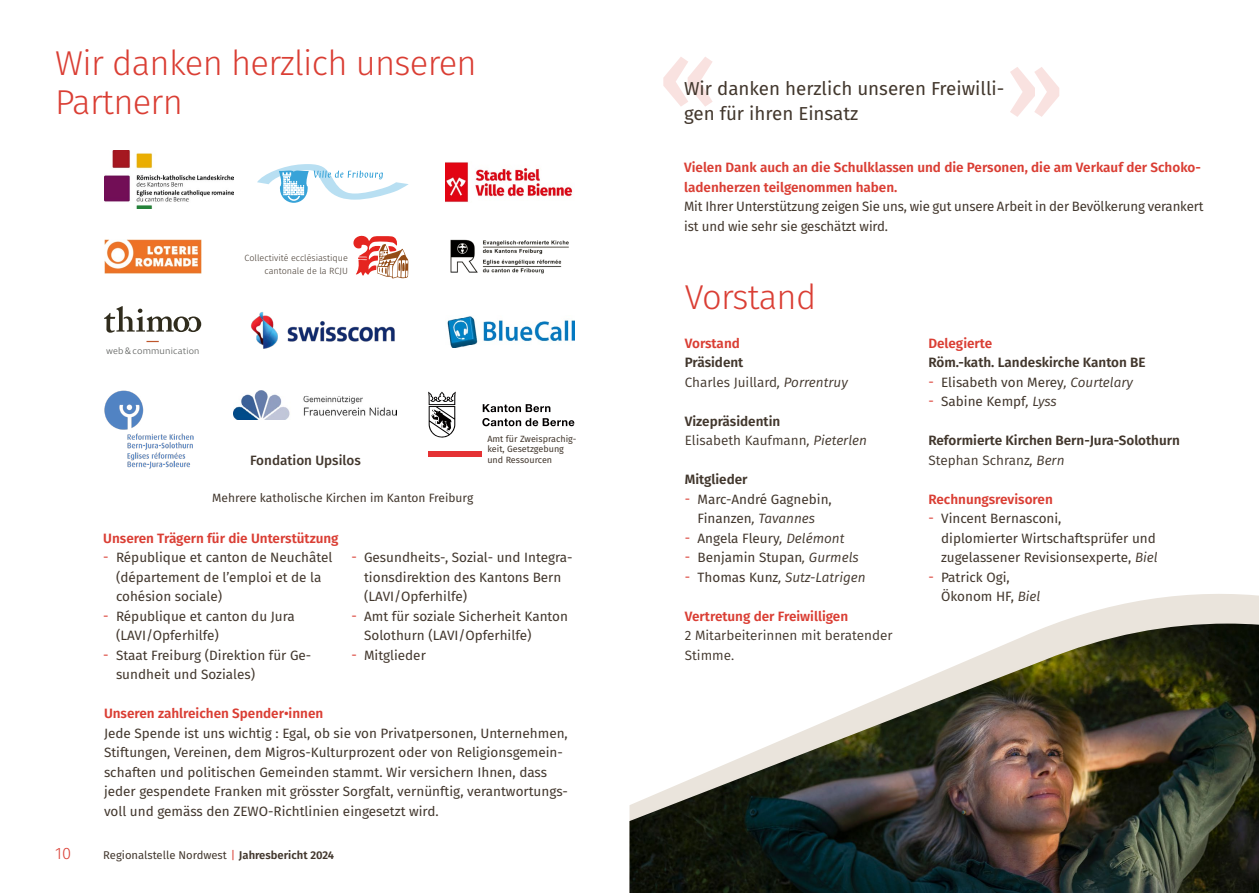
<style>
.page{position:relative;width:1259px;height:893px;background:#fff}
.page>*{position:absolute;margin:0;border:0;box-sizing:border-box;transform-origin:0 0}
.t1{font:500 96px "Fira Sans";color:#da3e34}
.t2{font:300 34.5px/39px "Fira Sans";letter-spacing:-.02em;color:#da3e34}
.t3{font:18.75px/25.5px "Fira Sans";color:#42372d}
.t4{font:300 16.5px "Fira Sans";color:#da3e34}
.t5{font:13.5px/19.5px "Fira Sans";color:#42372d}
.t6{font:600 13.5px/19.5px "Fira Sans";color:#da3e34}
.t7{font:600 13.5px/19.5px "Fira Sans";color:#42372d}
.t8{font:13.5px/19.5px "Fira Sans";color:#42372d}
.t9{font:italic 13.5px "Fira Sans";color:#42372d}
.t10{font:500 13.5px "Fira Sans";color:#42372d}
.t11{font:13.5px "Fira Sans";color:#da3e34}
.t12{font:12px "Fira Sans";color:#42372d}
.t13{font:11.25px "Fira Sans";color:#42372d}
.t14{font:300 9.45px "Ingra";letter-spacing:.02em;color:#585a58}
.t15{font:9px/10.5px "Fira Sans";color:#42372d}
.t16{font:300 9px/13.5px "Fira Sans";color:#42372d;text-align:right}
.s1{font-size:9.15px}
.s2{color:#da3e34}
.s3{font-weight:600}
.s4{font-style:italic}
.s5{font-style:normal}
.s6{font-style:normal;color:#da3e34}
.s7{font-weight:400;color:#da3e34}
.s8{font-weight:400}
.s9{font-weight:400;font-style:italic}
</style>
<div class="page">
<svg style="left:1055px;top:594px;width:204px;height:30px;fill:#eae4dc"></svg>
<img style="left:629px;top:624px;width:630px;height:269px">
<img style="left:104px;top:240px;width:98px;height:34px">
<img style="left:450px;top:239px;width:119px;height:35px">
<img style="left:233px;top:390px;width:163px;height:29px">
<svg style="left:483px;top:404px;width:67px;height:8px"></svg>
<svg style="left:482px;top:418px;width:92px;height:8px"></svg>
<svg style="left:428px;top:392px;width:28px;height:46px"></svg>
<div style="left:429px;top:451px;width:53px;height:6px;background:#e53234"></div>
<img style="left:104px;top:390px;width:90px;height:78px">
<svg style="left:257px;top:164px;width:152px;height:39px"></svg>
<img style="left:104px;top:151px;width:129px;height:58px">
<img style="left:445px;top:162px;width:128px;height:40px">
<img style="left:447px;top:316px;width:127px;height:31px">
<img style="left:251px;top:312px;width:144px;height:37px">
<svg style="left:104px;top:306px;width:97px;height:27px"></svg>
<svg style="left:146px;top:341px;width:13px;height:1px"></svg>
<svg style="left:353px;top:235px;width:56px;height:44px"></svg>
<h2 class="t2" style="left:55px;top:43px;width:423px">Wir danken herzlich unseren<br>Partnern</h2>
<p class="t14" style="left:106px;top:345px;width:95px">web&amp;communi<span class="s1">cation</span></p>
<p class="t16" style="left:245px;top:251px;width:105px">Collectivité ecclésiastique cantonale de la RCJU</p>
<p class="t10" style="left:250px;top:449px;width:112px">Fondation Upsilos</p>
<p class="t12" style="left:212px;top:488px;width:263px">Mehrere katholische Kirchen im Kanton Freiburg</p>
<p class="t15" style="left:487px;top:433px;width:91px">Amt für Zweisprachig&shy;keit, Gesetzgebung und Ressourcen</p>
<p class="t6" style="left:103px;top:528px;width:237px">Unseren Trägern für die Unterstützung</p>
<p class="t5" style="left:103px;top:547px;width:231px"><span class="s2">࢓</span> République et canton de Neuchâtel</p>
<p class="t5" style="left:116px;top:567px;width:207px">(département de l’emploi et de la</p>
<p class="t5" style="left:116px;top:586px;width:108px">cohésion sociale)</p>
<p class="t5" style="left:103px;top:606px;width:193px"><span class="s2">࢓</span> République et canton du Jura</p>
<p class="t5" style="left:116px;top:625px;width:104px">(LAVI/Opferhilfe)</p>
<p class="t5" style="left:103px;top:645px;width:210px"><span class="s2">࢓</span> Staat Freiburg (Direktion für Ge-</p>
<p class="t5" style="left:116px;top:664px;width:141px">sundheit und Soziales)</p>
<p class="t5" style="left:351px;top:547px;width:223px"><span class="s2">࢓</span> Gesundheits-, Sozial- und Integra-</p>
<p class="t5" style="left:364px;top:567px;width:199px">tionsdirektion des Kantons Bern</p>
<p class="t5" style="left:364px;top:586px;width:104px">(LAVI/Opferhilfe)</p>
<p class="t5" style="left:351px;top:606px;width:218px"><span class="s2">࢓</span> Amt für soziale Sicherheit Kanton</p>
<p class="t5" style="left:364px;top:625px;width:169px">Solothurn (LAVI/Opferhilfe)</p>
<p class="t5" style="left:364px;top:645px;width:63px">Mitglieder</p>
<p class="t11" style="left:351px;top:645px;width:7px">࢓</p>
<p class="t6" style="left:104px;top:703px;width:221px">Unseren zahlreichen Spender•innen</p>
<p class="t5" style="left:104px;top:723px;width:465px">Jede Spende ist uns wichtig : Egal, ob sie von Privatpersonen, Unternehmen, Stiftungen, Vereinen, dem Migros-Kulturprozent oder von Religionsgemein&shy;schaften und politischen Gemeinden stammt. Wir versichern Ihnen, dass jeder gespendete Franken mit grösster Sorgfalt, vernünftig, verantwortungs&shy;voll und gemäss den ZEWO-Richtlinien eingesetzt wird.</p>
<p class="t4" style="left:55px;top:841px;width:18px">2810</p>
<p class="t13" style="left:103px;top:846px;width:232px">Regionalstelle Nordwest <span class="s2">|</span> <span class="s3">Jahresbericht 2024</span></p>
<h1 class="t1" style="left:659px;top:-2px;width:59px">«</h1>
<h3 class="t3" style="left:684px;top:75px;width:322px">Wir danken herzlich unseren Freiwilli&shy;gen für ihren Einsatz</h3>
<p class="t6" style="left:684px;top:157px;width:518px">Vielen Dank auch an die Schulklassen und die Personen, die am Verkauf der Schoko&shy;ladenherzen teilgenommen haben.</p>
<p class="t5" style="left:684px;top:196px;width:521px">Mit Ihrer Unterstützung zeigen Sie uns, wie gut unsere Arbeit in der Bevölkerung verankert ist und wie sehr sie geschätzt wird.</p>
<h2 class="t2" style="left:685px;top:277px;width:133px">Vorstand</h2>
<p class="t6" style="left:685px;top:333px;width:57px">Vorstand</p>
<p class="t8" style="left:685px;top:353px;width:165px"><span class="s3">Präsident<br></span>Charles Juillard<span class="s4">, Porrentruy</span></p>
<p class="t8" style="left:685px;top:411px;width:184px"><span class="s3">Vizepräsidentin<br></span>Elisabeth Kaufmann<span class="s4">, Pieterlen</span></p>
<p class="t7" style="left:685px;top:469px;width:64px">Mitglieder</p>
<p class="t5" style="left:685px;top:489px;width:149px"><span class="s2">࢓</span> Marc-André Gagnebin,</p>
<p class="t9" style="left:697px;top:509px;width:119px"><span class="s5">Finanzen</span>, Tavannes</p>
<p class="t5" style="left:685px;top:528px;width:161px"><span class="s2">࢓</span> Angela Fleury<span class="s4">, Delémont</span></p>
<p class="t5" style="left:685px;top:547px;width:175px"><span class="s2">࢓</span> Benjamin Stupan<span class="s4">, Gurmels</span></p>
<p class="t9" style="left:685px;top:567px;width:182px"><span class="s6">࢓</span> <span class="s5">Thomas Kunz</span>, Sutz-Latrigen</p>
<p class="t6" style="left:685px;top:605px;width:165px">Vertretung der Freiwilligen</p>
<p class="t8" style="left:685px;top:625px;width:209px">2 Mitarbeiterinnen mit beratender<br>Stimme.</p>
<p class="t6" style="left:928px;top:332px;width:65px">Delegierte</p>
<p class="t7" style="left:928px;top:352px;width:219px">Röm.-kath. Landeskirche Kanton BE <span class="s7">࢓</span> <span class="s8">Elisabeth von Merey</span><span class="s9">, Courtelary<br></span><span class="s7">࢓</span> <span class="s8">Sabine Kempf</span><span class="s9">, Lyss</span></p>
<p class="t7" style="left:928px;top:430px;width:253px">Reformierte Kirchen Bern-Jura-Solothurn<br><span class="s8">Stephan Schranz</span><span class="s9">, Bern</span></p>
<p class="t6" style="left:928px;top:488px;width:126px">Rechnungsrevisoren</p>
<p class="t5" style="left:928px;top:508px;width:135px"><span class="s2">࢓</span> Vincent Bernasconi,</p>
<p class="t5" style="left:941px;top:528px;width:216px">diplomierter Wirtschaftsprüfer und</p>
<p class="t5" style="left:941px;top:547px;width:218px">zugelassener Revisionsexperte, <span class="s4">Biel</span></p>
<p class="t5" style="left:928px;top:567px;width:83px"><span class="s2">࢓</span> Patrick Ogi,</p>
<p class="t5" style="left:941px;top:586px;width:101px">Ökonom HF, <span class="s4">Biel</span></p>
</div>
